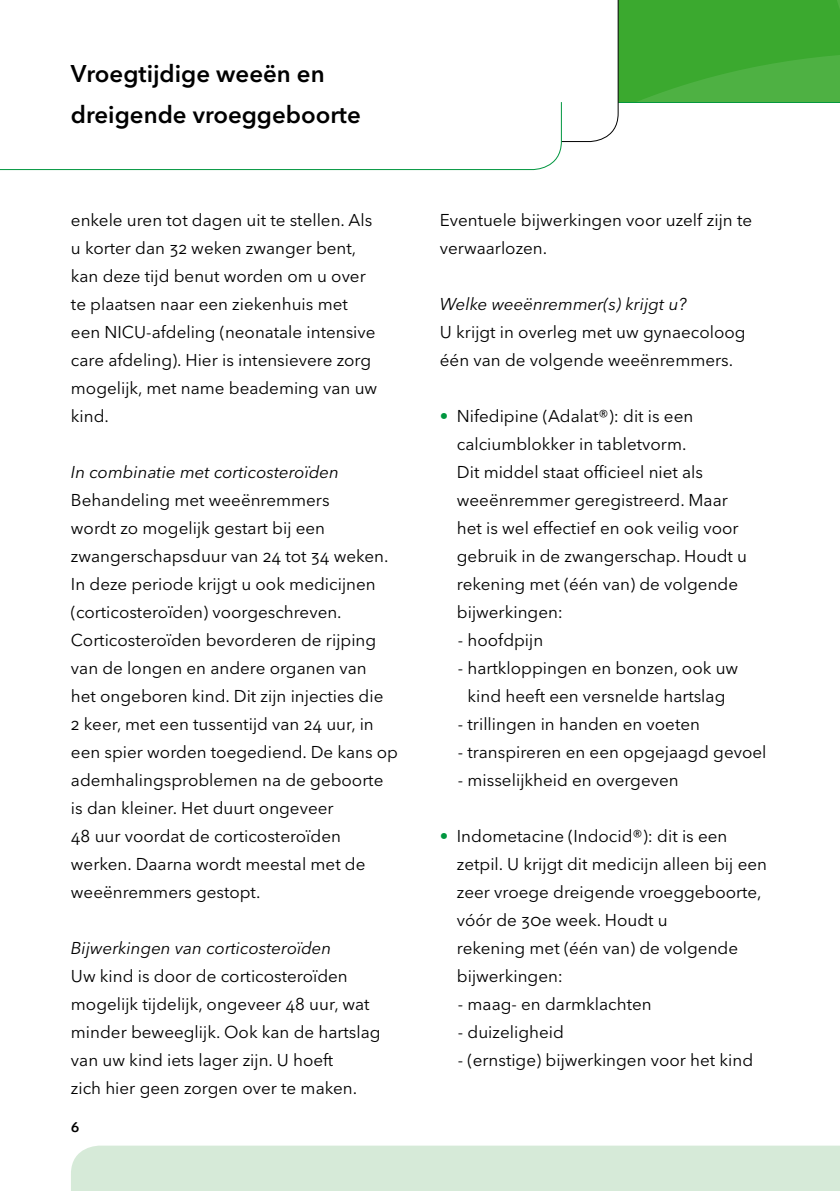
<style>
.page{position:relative;width:840px;height:1191px;background:#fff}
.page>*{position:absolute;margin:0;border:0;box-sizing:border-box;transform-origin:0 0}
.t1{font:600 24px/40px "Avenir Next LT Pro";color:#000}
.t2{font:17px/28px "Avenir Next LT Pro";color:#000}
.t3{font:italic 17px "Avenir Next LT Pro";color:#000}
.t4{font:600 14px "Avenir Next LT Pro";color:#000}
.s1{color:#00963f}
</style>
<div class="page">
<div style="left:71px;top:1145px;width:768px;height:46px;background:#d6ead8"></div>
<svg style="left:0;top:0;width:839px;height:171px"></svg>
<h1 class="t1" style="left:71px;top:54px;width:291px">Vroegtijdige weeën en dreigende vroeggeboorte</h1>
<p class="t2" style="left:71px;top:206px;width:308px">enkele uren tot dagen uit te stellen. Als u korter dan 32 weken zwanger bent, kan deze tijd benut worden om u over te plaatsen naar een ziekenhuis met een NICU-afdeling (neonatale intensive care afdeling). Hier is intensievere zorg mogelijk, met name beademing van uw kind.</p>
<p class="t3" style="left:71px;top:462px;width:269px">In combinatie met corticosteroïden</p>
<p class="t2" style="left:71px;top:486px;width:328px">Behandeling met weeënremmers<br>wordt zo mogelijk gestart bij een zwangerschapsduur van 24 tot 34 weken.<br>In deze periode krijgt u ook medicijnen (corticosteroïden) voorgeschreven.<br>Corticosteroïden bevorderen de rijping van de longen en andere organen van<br>het ongeboren kind. Dit zijn injecties die<br>2 keer, met een tussentijd van 24 uur, in een spier worden toegediend. De kans op ademhalingsproblemen na de geboorte is dan kleiner. Het duurt ongeveer<br>48 uur voordat de corticosteroïden werken. Daarna wordt meestal met de weeënremmers gestopt.</p>
<p class="t3" style="left:71px;top:938px;width:262px">Bijwerkingen van corticosteroïden</p>
<p class="t2" style="left:71px;top:962px;width:311px">Uw kind is door de corticosteroïden mogelijk tijdelijk, ongeveer 48 uur, wat minder beweeglijk. Ook kan de hartslag van uw kind iets lager zijn. U hoeft<br>zich hier geen zorgen over te maken.</p>
<p class="t4" style="left:71px;top:1118px;width:10px">6</p>
<p class="t2" style="left:439px;top:206px;width:313px">Eventuele bijwerkingen voor uzelf zijn te verwaarlozen.</p>
<p class="t3" style="left:439px;top:294px;width:248px">Welke weeënremmer(s) krijgt u?</p>
<p class="t2" style="left:439px;top:318px;width:307px">U krijgt in overleg met uw gynaecoloog één van de volgende weeënremmers.</p>
<p class="t2" style="left:456px;top:402px;width:291px;text-indent:-17px"><span class="s1">•</span> Nifedipine (Adalat®): dit is een calciumblokker in tabletvorm.<br>Dit middel staat officieel niet als weeënremmer geregistreerd. Maar het is wel effectief en ook veilig voor gebruik in de zwangerschap. Houdt u rekening met (één van) de volgende bijwerkingen:</p>
<p class="t2" style="left:457px;top:626px;width:87px">- hoofdpijn</p>
<p class="t2" style="left:457px;top:654px;width:282px;text-align:center">- hartkloppingen en bonzen, ook uw kind heeft een versnelde hartslag</p>
<p class="t2" style="left:457px;top:710px;width:243px">- trillingen in handen en voeten</p>
<p class="t2" style="left:457px;top:738px;width:310px">- transpireren en een opgejaagd gevoel</p>
<p class="t2" style="left:457px;top:766px;width:222px">- misselijkheid en overgeven</p>
<p class="t2" style="left:456px;top:822px;width:311px;text-indent:-17px"><span class="s1">•</span> Indometacine (Indocid®): dit is een zetpil. U krijgt dit medicijn alleen bij een zeer vroege dreigende vroeggeboorte, vóór de 30e week. Houdt u<br>rekening met (één van) de volgende bijwerkingen:</p>
<p class="t2" style="left:457px;top:990px;width:195px">- maag- en darmklachten</p>
<p class="t2" style="left:457px;top:1018px;width:107px">- duizeligheid</p>
<p class="t2" style="left:457px;top:1046px;width:297px">- (ernstige) bijwerkingen voor het kind</p>
</div>
